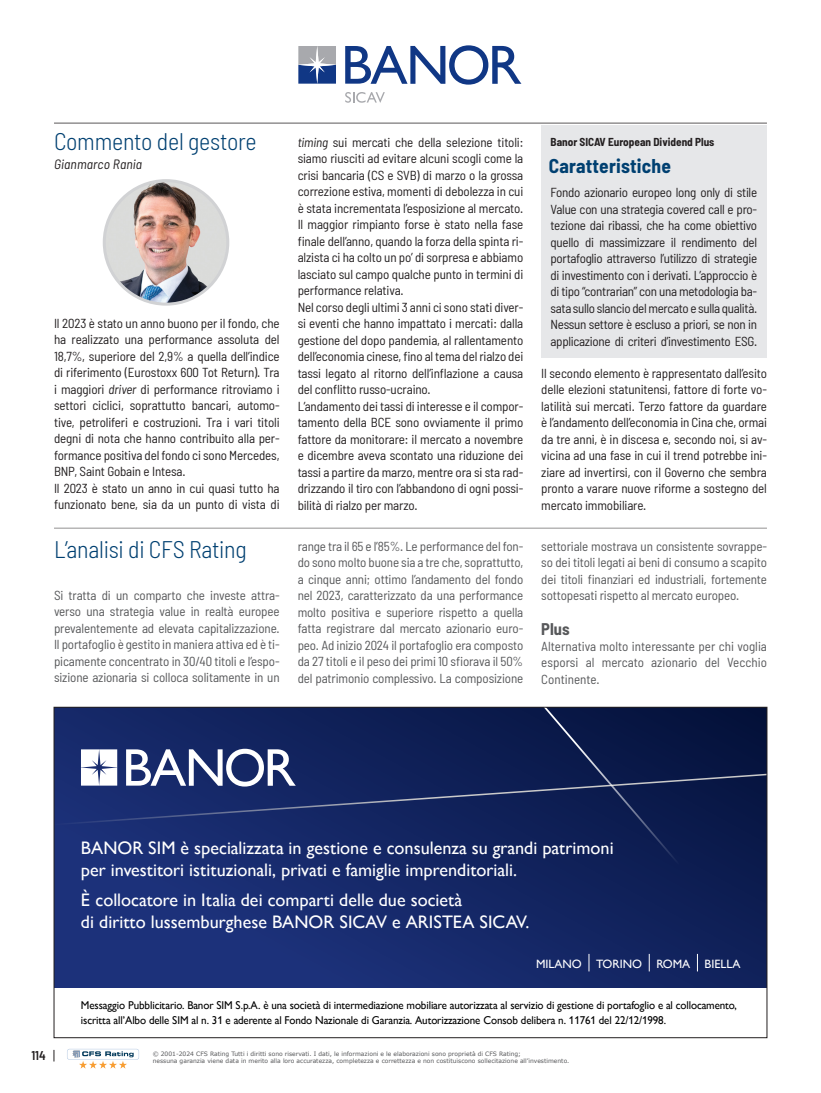
<style>
.page{position:relative;width:821px;height:1093px;background:#fff}
.page>*{position:absolute;margin:0;border:0;box-sizing:border-box;transform-origin:0 0}
.t1{font:300 semi-condensed 24px "Barlow";letter-spacing:-.01em;color:#004071}
.t2{font:700 semi-condensed 19.5px "Barlow";letter-spacing:.01em;color:#004071}
.t3{font:18.15px/21.8px "Gill Sans Nova";color:#fff}
.t4{font:700 semi-condensed 16.5px "Barlow";color:#57585a}
.t5{font:italic semi-condensed 13.5px "Barlow";letter-spacing:.01em;color:#231f20}
.t6{font:semi-condensed 13.05px/16.5px "Barlow";letter-spacing:-.01em;color:#231f20}
.t7{font:semi-condensed 13.05px/16.5px "Barlow";letter-spacing:-.01em;color:#57585a;text-align:justify}
.t8{font:600 semi-condensed 12.75px "Barlow";color:#231f20}
.t9{font:12px "Gill Sans Nova";color:#fff}
.t10{font:11.25px/15.1px "Gill Sans Nova";letter-spacing:-.01em;color:#000}
.t11{font:700 semi-condensed 11.25px "Barlow";color:#231f20}
.t12{font:6px/7.2px "Verdana";color:#57585a}
.s1{font-style:italic}
</style>
<div class="page">
<hr style="left:54px;top:122px;width:713px;height:2px;background:#231f20">
<hr style="left:54px;top:528px;width:713px;height:1px;background:#231f20">
<svg style="left:67px;top:1049px;width:72px;height:19px"></svg>
<div style="left:541px;top:125px;width:226px;height:233px;background:#e6e7e9"></div>
<svg style="left:56px;top:709px;width:709px;height:279px;background:#152767"></svg>
<svg style="left:56px;top:772px;width:709px;height:54px;background:#162862"></svg>
<svg style="left:126px;top:749px;width:170px;height:37px"></svg>
<svg style="left:81px;top:749px;width:36px;height:36px"></svg>
<svg style="left:532px;top:709px;width:179px;height:192px;background:#0e1e50"></svg>
<svg style="left:588px;top:954px;width:1px;height:17px"></svg>
<svg style="left:649px;top:954px;width:1px;height:17px"></svg>
<svg style="left:697px;top:954px;width:1px;height:17px"></svg>
<img style="left:104px;top:181px;width:124px;height:123px;border-radius:62px">
<div style="left:103px;top:179px;width:126px;height:127px;border:3px solid #d1d2d4;border-radius:50%"></div>
<svg style="left:345px;top:92px;width:40px;height:11px"></svg>
<svg style="left:345px;top:45px;width:176px;height:40px"></svg>
<svg style="left:298px;top:46px;width:38px;height:38px"></svg>
<h1 class="t1" style="left:54px;top:126px;width:204px">Commento del gestore</h1>
<p class="t5" style="left:54px;top:155px;width:90px">Gianmarco Rania</p>
<p class="t6" style="left:54px;top:314px;width:227px">Il 2023 è stato un anno buono per il fondo, che ha realizzato una performance assoluta del 18,7%, superiore del 2,9% a quella dell’indice di riferimento (Eurostoxx 600 Tot Return). Tra i maggiori <span class="s1">driver</span> di performance ritroviamo i settori ciclici, soprattutto bancari, automo&shy;tive, petroliferi e costruzioni. Tra i vari titoli degni di nota che hanno contribuito alla per&shy;formance positiva del fondo ci sono Mercedes, BNP, Saint Gobain e Intesa.<br>Il 2023 è stato un anno in cui quasi tutto ha funzionato bene, sia da un punto di vista di</p>
<h1 class="t1" style="left:54px;top:534px;width:194px">L’analisi di CFS Rating</h1>
<p class="t7" style="left:54px;top:586px;width:227px">Si tratta di un comparto che investe attra&shy;verso una strategia value in realtà europee prevalentemente ad elevata capitalizzazione.<br>Il portafoglio è gestito in maniera attiva ed è ti&shy;picamente concentrato in 30/40 titoli e l’espo&shy;sizione azionaria si colloca solitamente in un</p>
<p class="t6" style="left:298px;top:133px;width:227px"><span class="s1">timing</span> sui mercati che della selezione titoli: siamo riusciti ad evitare alcuni scogli come la crisi bancaria (CS e SVB) di marzo o la grossa correzione estiva, momenti di debolezza in cui è stata incrementata l’esposizione al mercato.<br>Il maggior rimpianto forse è stato nella fase finale dell’anno, quando la forza della spinta ri&shy;alzista ci ha colto un po’ di sorpresa e abbiamo lasciato sul campo qualche punto in termini di performance relativa.<br>Nel corso degli ultimi 3 anni ci sono stati diver&shy;si eventi che hanno impattato i mercati: dalla gestione del dopo pandemia, al rallentamento dell’economia cinese, fino al tema del rialzo dei tassi legato al ritorno dell’inflazione a causa del conflitto russo-ucraino.<br>L’andamento dei tassi di interesse e il compor&shy;tamento della BCE sono ovviamente il primo fattore da monitorare: il mercato a novembre e dicembre aveva scontato una riduzione dei tassi a partire da marzo, mentre ora si sta rad&shy;drizzando il tiro con l’abbandono di ogni possi&shy;bilità di rialzo per marzo.</p>
<p class="t7" style="left:298px;top:537px;width:227px">range tra il 65 e l’85%. Le performance del fon&shy;do sono molto buone sia a tre che, soprattutto, a cinque anni; ottimo l’andamento del fondo nel 2023, caratterizzato da una performance molto positiva e superiore rispetto a quella fatta registrare dal mercato azionario euro&shy;peo. Ad inizio 2024 il portafoglio era composto da 27 titoli e il peso dei primi 10 sfiorava il 50% del patrimonio complessivo. La composizione</p>
<p class="t11" style="left:550px;top:135px;width:165px">Banor SICAV European Dividend Plus</p>
<h2 class="t2" style="left:549px;top:154px;width:124px">Caratteristiche</h2>
<p class="t6" style="left:550px;top:184px;width:208px;text-align:justify">Fondo azionario europeo long only di stile Value con una strategia covered call e pro&shy;tezione dai ribassi, che ha come obiettivo quello di massimizzare il rendimento del portafoglio attraverso l’utilizzo di strategie di investimento con i derivati. L’approccio è di tipo “contrarian” con una metodologia ba&shy;sata sullo slancio del mercato e sulla qualità.<br>Nessun settore è escluso a priori, se non in applicazione di criteri d’investimento ESG.</p>
<p class="t6" style="left:541px;top:364px;width:227px;text-align:justify">Il secondo elemento è rappresentato dall’esito delle elezioni statunitensi, fattore di forte vo&shy;latilità sui mercati. Terzo fattore da guardare è l’andamento dell’economia in Cina che, ormai da tre anni, è in discesa e, secondo noi, si av&shy;vicina ad una fase in cui il trend potrebbe ini&shy;ziare ad invertirsi, con il Governo che sembra pronto a varare nuove riforme a sostegno del mercato immobiliare.</p>
<p class="t7" style="left:541px;top:537px;width:227px">settoriale mostrava un consistente sovrappe&shy;so dei titoli legati ai beni di consumo a scapito dei titoli finanziari ed industriali, fortemente sottopesati rispetto al mercato europeo.</p>
<p class="t4" style="left:541px;top:618px;width:30px">Plus</p>
<p class="t7" style="left:541px;top:637px;width:227px">Alternativa molto interessante per chi voglia esporsi al mercato azionario del Vecchio Continente.</p>
<h3 class="t3" style="left:81px;top:837px;width:534px">BANOR SIM è specializzata in gestione e consulenza su grandi patrimoni per investitori istituzionali, privati e famiglie imprenditoriali.</h3>
<h3 class="t3" style="left:81px;top:889px;width:450px">È collocatore in Italia dei comparti delle due società<br>di diritto lussemburghese BANOR SICAV e ARISTEA SICAV.</h3>
<p class="t9" style="left:536px;top:956px;width:206px">MILANO TORINO ROMA BIELLA</p>
<p class="t10" style="left:81px;top:997px;width:657px">Messaggio Pubblicitario. Banor SIM S.p.A. è una società di intermediazione mobiliare autorizzata al servizio di gestione di portafoglio e al collocamento, iscritta all’Albo delle SIM al n. 31 e aderente al Fondo Nazionale di Garanzia. Autorizzazione Consob delibera n. 11761 del 22/12/1998.</p>
<p class="t8" style="left:31px;top:1047px;width:16px">114</p>
<p class="t12" style="left:153px;top:1049px;width:418px">© 2001-2024 CFS Rating Tutti i diritti sono riservati. I dati, le informazioni e le elaborazioni sono proprietà di CFS Rating;<br>nessuna garanzia viene data in merito alla loro accuratezza, completezza e correttezza e non costituiscono sollecitazione all’investimento.</p>
</div>
